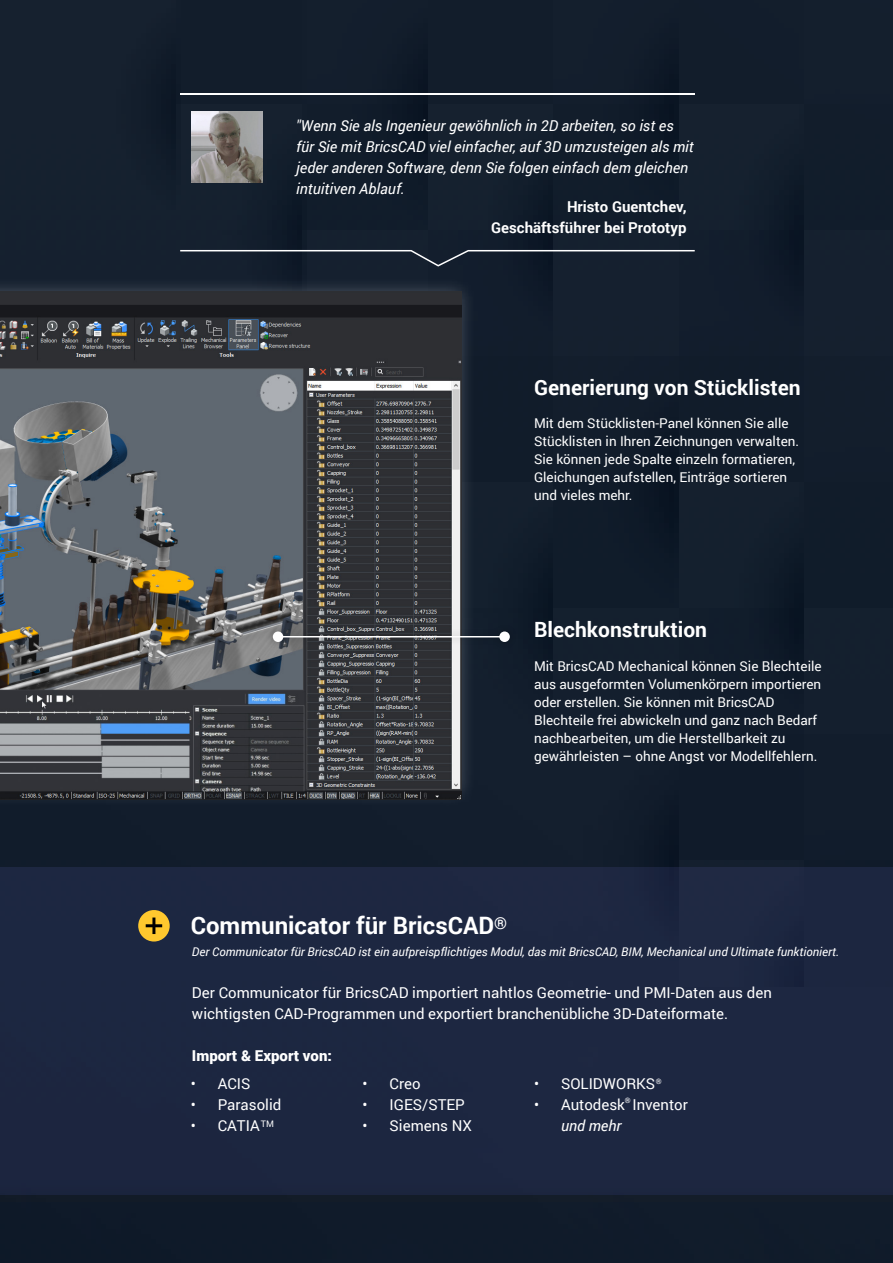
<style>
.page{position:relative;width:893px;height:1263px;background:#121d2c}
.page>*{position:absolute;margin:0;border:0;box-sizing:border-box;transform-origin:0 0}
.t1{font:700 24px "Roboto";color:#fff}
.t2{font:700 21px "Roboto";color:#fff}
.t3{font:15px/21px "Roboto";color:#fff}
.t4{font:italic 15px/21px "Roboto";color:#fff}
.t5{font:700 15px/21px "Roboto";color:#fff;text-align:right}
.t6{font:900 15px "Roboto";color:#fff}
.t7{font:13.5px/18px "Roboto";color:#fff}
.t8{font:italic 12px "Roboto";color:#fff}
.t9{font:9px "Roboto";color:#fff}
.t10{font:7.5px "Roboto";color:#fff}
</style>
<div class="page">
<div style="left:0;top:867px;width:893px;height:334px;background:#1d2741"></div>
<div style="left:0;top:1195px;width:893px;height:6px;background:#131c28"></div>
<div style="left:138px;top:910px;width:32px;height:31px;background:#ffc82e;border-radius:16px"></div>
<hr style="left:152px;top:917px;width:3px;height:17px;background:#000">
<hr style="left:146px;top:924px;width:16px;height:3px;background:#000">
<img style="left:0;top:277px;width:475px;height:529px">
<hr style="left:180px;top:93px;width:515px;height:1px;background:#fff">
<svg style="left:180px;top:250px;width:515px;height:17px;background:#27323f"></svg>
<img style="left:191px;top:112px;width:71px;height:71px">
<img style="left:0;top:291px;width:461px;height:509px">
<div style="left:265px;top:624px;width:253px;height:26px;background:#000;opacity:.3"></div>
<hr style="left:280px;top:636px;width:226px;height:1px;background:#fff">
<div style="left:499px;top:631px;width:11px;height:11px;background:#fff;border-radius:5px"></div>
<div style="left:273px;top:631px;width:10px;height:11px;background:#fff;border-radius:5px"></div>
<p class="t4" style="left:296px;top:115px;width:399px">"Wenn Sie als Ingenieur gewöhnlich in 2D arbeiten, so ist es für Sie mit BricsCAD viel einfacher, auf 3D umzusteigen als mit jeder anderen Software, denn Sie folgen einfach dem gleichen intuitiven Ablauf.</p>
<p class="t5" style="left:491px;top:196px;width:197px">Hristo Guentchev,<br>Geschäftsführer bei Prototyp</p>
<h2 class="t2" style="left:534px;top:373px;width:268px">Generierung von Stücklisten</h2>
<p class="t7" style="left:534px;top:414px;width:267px">Mit dem Stücklisten-Panel können Sie alle Stücklisten in Ihren Zeichnungen verwalten.<br>Sie können jede Spalte einzeln formatieren, Gleichungen aufstellen, Einträge sortieren und vieles mehr.</p>
<h2 class="t2" style="left:534px;top:615px;width:175px">Blechkonstruktion</h2>
<p class="t7" style="left:534px;top:657px;width:289px">Mit BricsCAD Mechanical können Sie Blechteile aus ausgeformten Volumenkörpern importieren oder erstellen. Sie können mit BricsCAD Blechteile frei abwickeln und ganz nach Bedarf nachbearbeiten, um die Herstellbarkeit zu gewährleisten – ohne Angst vor Modellfehlern.</p>
<h1 class="t1" style="left:191px;top:909px;width:318px">Communicator für BricsCAD<sup>®</sup></h1>
<p class="t8" style="left:192px;top:943px;width:649px">Der Communicator für BricsCAD ist ein aufpreispflichtiges Modul, das mit BricsCAD, BIM, Mechanical und Ultimate funktioniert.</p>
<p class="t3" style="left:192px;top:981px;width:581px">Der Communicator für BricsCAD importiert nahtlos Geometrie- und PMI-Daten aus den wichtigsten CAD-Programmen und exportiert branchenübliche 3D-Dateiformate.</p>
<p class="t6" style="left:192px;top:1045px;width:141px">Import &amp; Export von:</p>
<p class="t3" style="left:191px;top:1073px;width:61px">• ACIS</p>
<p class="t3" style="left:191px;top:1094px;width:92px">• Parasolid</p>
<p class="t3" style="left:191px;top:1115px;width:71px">• CATIA</p>
<p class="t9" style="left:261px;top:1117px;width:15px">TM</p>
<p class="t3" style="left:363px;top:1073px;width:59px">• Creo</p>
<p class="t3" style="left:363px;top:1094px;width:104px">• IGES/STEP</p>
<p class="t3" style="left:363px;top:1115px;width:111px">• Siemens NX</p>
<p class="t10" style="left:656px;top:1075px;width:7px">®</p>
<p class="t3" style="left:534px;top:1073px;width:123px">• SOLIDWORKS</p>
<p class="t3" style="left:534px;top:1094px;width:155px">• Autodesk Inventor</p>
<p class="t4" style="left:561px;top:1115px;width:62px">und mehr</p>
<p class="t10" style="left:625px;top:1095px;width:7px">®</p>
</div>
